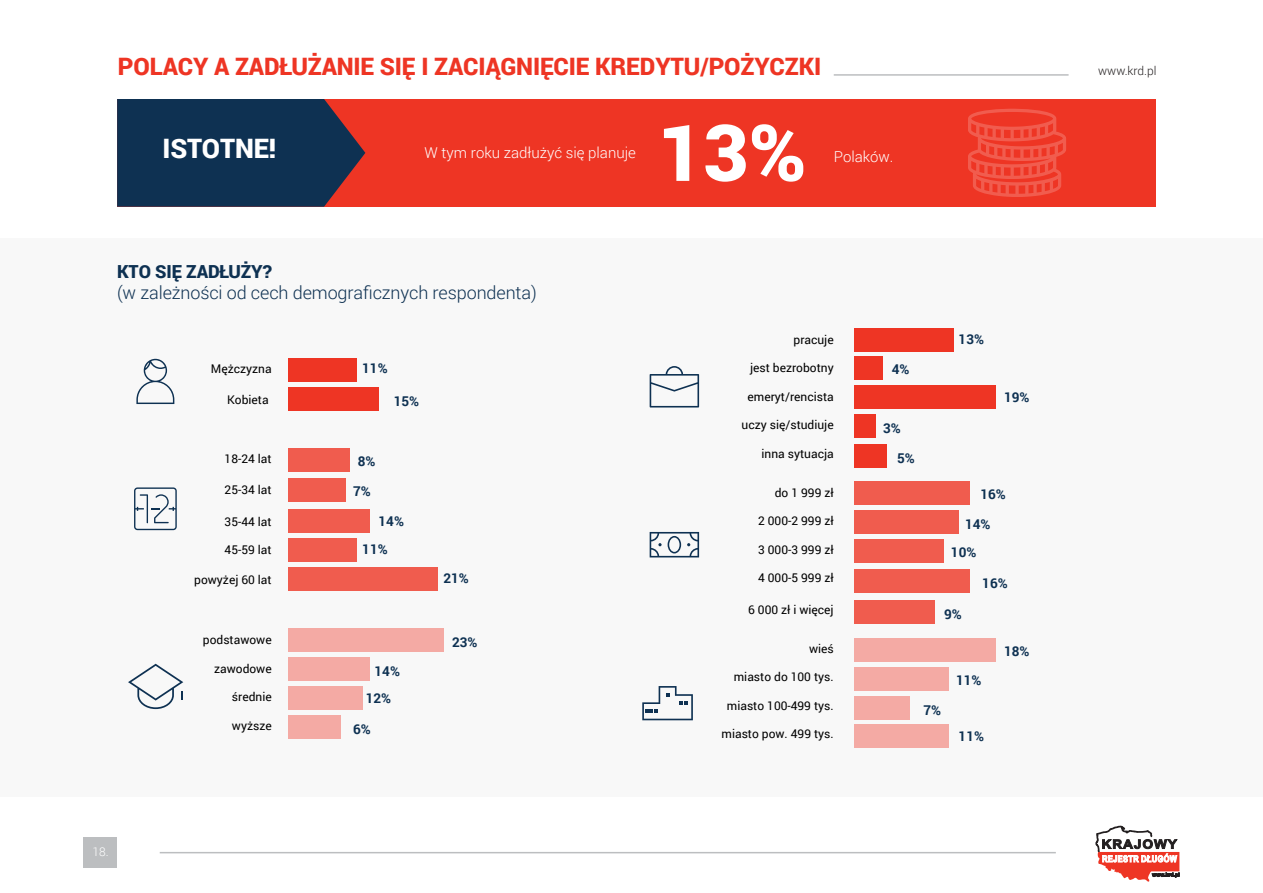
<style>
.page{position:relative;width:1263px;height:893px;background:#fff}
.page>*{position:absolute;margin:0;border:0;box-sizing:border-box;transform-origin:0 0}
.t1{font:900 78.6px "Roboto";color:#fff}
.t2{font:900 26.7px "Roboto";letter-spacing:-.005em;color:#fff}
.t3{font:900 24px "Roboto";letter-spacing:-.005em;color:#ee3524}
.t4{font:300 18px "Roboto";letter-spacing:-.005em;color:#0e3152}
.t5{font:900 18px "Roboto";letter-spacing:-.005em;color:#0e3152}
.t6{font:300 15px "Roboto";color:#fff}
.t7{font:700 13.5px/29.5px "Roboto";color:#0e3152}
.t8{font:12px "Roboto";color:#000}
.t9{font:300 12px "Roboto";color:#231f20}
.t10{font:300 12px "Roboto";color:#fff}
</style>
<div class="page">
<div style="left:0;top:238px;width:1263px;height:559px;background:#f8f8f8"></div>
<div style="left:288px;top:388px;width:90px;height:23px;background:#ee3524"></div>
<div style="left:288px;top:358px;width:69px;height:23px;background:#ee3524"></div>
<div style="left:288px;top:479px;width:58px;height:23px;background:#f05c4e"></div>
<div style="left:288px;top:509px;width:82px;height:23px;background:#f05c4e"></div>
<div style="left:288px;top:538px;width:69px;height:24px;background:#f05c4e"></div>
<div style="left:288px;top:568px;width:149px;height:23px;background:#f05c4e"></div>
<div style="left:288px;top:629px;width:155px;height:23px;background:#f4aaa4"></div>
<div style="left:288px;top:686px;width:74px;height:24px;background:#f4aaa4"></div>
<div style="left:288px;top:715px;width:53px;height:23px;background:#f4aaa4"></div>
<div style="left:288px;top:657px;width:82px;height:24px;background:#f4aaa4"></div>
<div style="left:288px;top:449px;width:62px;height:23px;background:#f05c4e"></div>
<svg style="left:136px;top:359px;width:38px;height:45px"></svg>
<svg style="left:134px;top:487px;width:43px;height:43px"></svg>
<svg style="left:128px;top:664px;width:55px;height:45px"></svg>
<div style="left:854px;top:328px;width:100px;height:23px;background:#ee3524"></div>
<div style="left:854px;top:415px;width:22px;height:23px;background:#ee3524"></div>
<div style="left:854px;top:444px;width:33px;height:23px;background:#ee3524"></div>
<div style="left:854px;top:356px;width:29px;height:24px;background:#ee3524"></div>
<div style="left:854px;top:385px;width:142px;height:23px;background:#ee3524"></div>
<div style="left:854px;top:481px;width:116px;height:23px;background:#f05c4e"></div>
<div style="left:854px;top:510px;width:105px;height:24px;background:#f05c4e"></div>
<div style="left:854px;top:639px;width:142px;height:23px;background:#f4aaa4"></div>
<div style="left:854px;top:667px;width:94px;height:24px;background:#f4aaa4"></div>
<div style="left:854px;top:696px;width:56px;height:23px;background:#f4aaa4"></div>
<div style="left:854px;top:724px;width:94px;height:23px;background:#f4aaa4"></div>
<div style="left:854px;top:570px;width:116px;height:23px;background:#f05c4e"></div>
<div style="left:854px;top:600px;width:81px;height:24px;background:#f05c4e"></div>
<div style="left:854px;top:540px;width:90px;height:23px;background:#f05c4e"></div>
<svg style="left:650px;top:366px;width:49px;height:41px"></svg>
<svg style="left:650px;top:532px;width:49px;height:25px"></svg>
<svg style="left:642px;top:686px;width:51px;height:34px"></svg>
<hr style="left:834px;top:74px;width:234px;height:2px;background:#bcbec0">
<div style="left:84px;top:837px;width:33px;height:31px;background:#bcbec0"></div>
<svg style="left:1095px;top:825px;width:84px;height:57px"></svg>
<hr style="left:160px;top:852px;width:896px;height:1px;background:#bcbec0">
<div style="left:117px;top:99px;width:1039px;height:108px;background:#ee3524"></div>
<svg style="left:117px;top:99px;width:248px;height:108px"></svg>
<svg style="left:968px;top:109px;width:98px;height:88px"></svg>
<h3 class="t3" style="left:118px;top:49px;width:705px">POLACY A ZADŁUŻANIE SIĘ I ZACIĄGNIĘCIE KREDYTU/POŻYCZKI</h3>
<h2 class="t2" style="left:162px;top:130px;width:115px">ISTOTNE!</h2>
<p class="t6" style="left:425px;top:142px;width:213px">W tym roku zadłużyć się planuje</p>
<h1 class="t1" style="left:658px;top:97px;width:150px">13%</h1>
<p class="t6" style="left:834px;top:147px;width:61px">Polaków.</p>
<h3 class="t5" style="left:117px;top:258px;width:156px">KTO SIĘ ZADŁUŻY?</h3>
<h3 class="t4" style="left:117px;top:280px;width:421px">(w zależności od cech demograficznych respondenta)</h3>
<p class="t8" style="left:211px;top:360px;width:62px">Mężczyzna</p>
<p class="t8" style="left:227px;top:391px;width:43px">Kobieta</p>
<p class="t8" style="left:225px;top:450px;width:49px">18-24 lat</p>
<p class="t8" style="left:225px;top:481px;width:49px">25-34 lat</p>
<p class="t8" style="left:225px;top:513px;width:49px">35-44 lat</p>
<p class="t8" style="left:225px;top:541px;width:49px">45-59 lat</p>
<p class="t8" style="left:194px;top:571px;width:79px">powyżej 60 lat</p>
<p class="t8" style="left:203px;top:631px;width:70px">podstawowe</p>
<p class="t8" style="left:214px;top:660px;width:59px">zawodowe</p>
<p class="t8" style="left:232px;top:688px;width:41px">średnie</p>
<p class="t8" style="left:232px;top:717px;width:41px">wyższe</p>
<p class="t7" style="left:362px;top:352px;width:27px">11%</p>
<p class="t7" style="left:394px;top:386px;width:27px">15%</p>
<p class="t7" style="left:353px;top:446px;width:24px;text-align:center">8%<br>7%</p>
<p class="t7" style="left:362px;top:506px;width:43px;line-height:28.2px;text-indent:16px">14%<br>11%</p>
<p class="t7" style="left:366px;top:657px;width:36px;line-height:27.3px;text-indent:9px">14%<br>12%</p>
<p class="t7" style="left:353px;top:713px;width:19px">6%</p>
<p class="t7" style="left:443px;top:563px;width:27px">21%</p>
<p class="t7" style="left:452px;top:626px;width:27px">23%</p>
<p class="t8" style="left:793px;top:331px;width:42px">pracuje</p>
<p class="t8" style="left:750px;top:360px;width:85px">jest bezrobotny</p>
<p class="t8" style="left:748px;top:388px;width:88px">emeryt/rencista</p>
<p class="t8" style="left:741px;top:417px;width:94px">uczy się/studiuje</p>
<p class="t8" style="left:761px;top:445px;width:74px">inna sytuacja</p>
<p class="t8" style="left:775px;top:484px;width:60px">do 1 999 zł</p>
<p class="t8" style="left:758px;top:513px;width:77px">2 000-2 999 zł</p>
<p class="t8" style="left:758px;top:541px;width:77px">3 000-3 999 zł</p>
<p class="t8" style="left:758px;top:570px;width:77px">4 000-5 999 zł</p>
<p class="t8" style="left:748px;top:601px;width:87px">6 000 zł i więcej</p>
<p class="t8" style="left:809px;top:640px;width:26px">wieś</p>
<p class="t8" style="left:734px;top:669px;width:101px">miasto do 100 tys.</p>
<p class="t8" style="left:727px;top:697px;width:108px">miasto 100-499 tys.</p>
<p class="t8" style="left:721px;top:726px;width:114px">miasto pow. 499 tys.</p>
<p class="t7" style="left:892px;top:354px;width:19px">4%</p>
<p class="t7" style="left:883px;top:413px;width:19px">3%</p>
<p class="t7" style="left:897px;top:443px;width:19px">5%</p>
<p class="t7" style="left:959px;top:324px;width:27px">13%</p>
<p class="t7" style="left:1004px;top:382px;width:27px">19%</p>
<p class="t7" style="left:980px;top:479px;width:27px">16%</p>
<p class="t7" style="left:951px;top:509px;width:41px;line-height:28.5px;text-indent:14px">14%<br>10%</p>
<p class="t7" style="left:982px;top:568px;width:27px">16%</p>
<p class="t7" style="left:944px;top:599px;width:19px">9%</p>
<p class="t7" style="left:1004px;top:636px;width:27px">18%</p>
<p class="t7" style="left:956px;top:665px;width:27px">11%</p>
<p class="t7" style="left:923px;top:695px;width:19px">7%</p>
<p class="t7" style="left:958px;top:721px;width:27px">11%</p>
<p class="t10" style="left:93px;top:844px;width:18px">18.</p>
<p class="t9" style="left:1098px;top:62px;width:60px">www.krd.pl</p>
</div>
